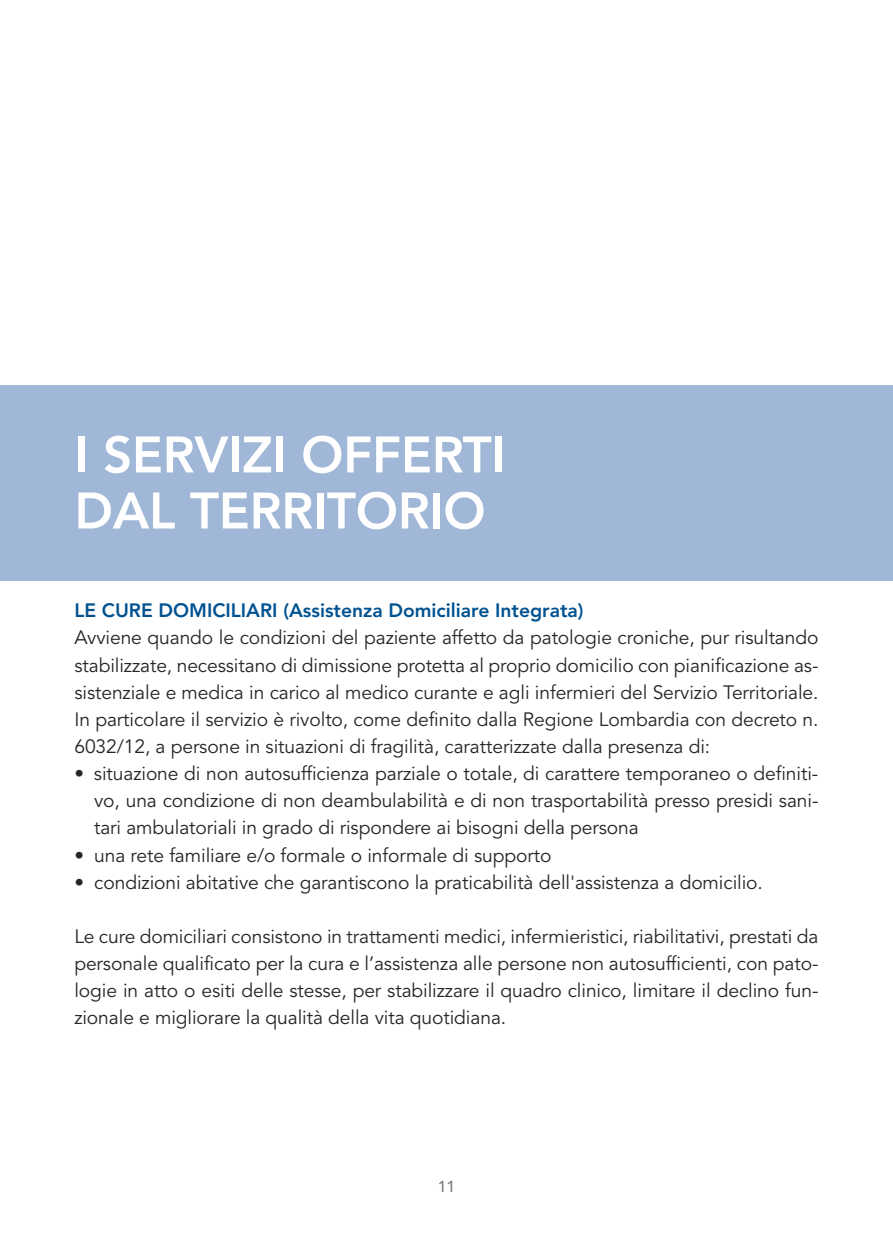
<style>
.page{position:relative;width:893px;height:1241px;background:#fff}
.page>*{position:absolute;margin:0;border:0;box-sizing:border-box;transform-origin:0 0}
.t1{font:800 50.75px/56px "Avenir";letter-spacing:-.005em;color:#fff}
.t2{font:19.25px/27.1px "Avenir";letter-spacing:-.005em;color:#272526;text-align:justify}
.t3{font:800 19.25px "Avenir";color:#005291}
.t4{font:500 15.75px "Avenir";color:#7d7c7d}
</style>
<div class="page">
<div style="left:0;top:385px;width:893px;height:196px;background:#a0b7d7"></div>
<h1 class="t1" style="left:74px;top:427px;width:433px">I SERVIZI OFFERTI<br>DAL TERRITORIO</h1>
<p class="t3" style="left:74px;top:595px;width:511px">LE CURE DOMICILIARI (Assistenza Domiciliare Integrata)</p>
<p class="t2" style="left:74px;top:624px;width:746px">Avviene quando le condizioni del paziente affetto da patologie croniche, pur risultando stabilizzate, necessitano di dimissione protetta al proprio domicilio con pianificazione as&shy;sistenziale e medica in carico al medico curante e agli infermieri del Servizio Territoriale.<br>In particolare il servizio è rivolto, come definito dalla Regione Lombardia con decreto n.<br>6032/12, a persone in situazioni di fragilità, caratterizzate dalla presenza di:</p>
<p class="t2" style="left:94px;top:760px;width:726px;text-indent:-20px">• situazione di non autosufficienza parziale o totale, di carattere temporaneo o definiti&shy;vo, una condizione di non deambulabilità e di non trasportabilità presso presidi sani&shy;tari ambulatoriali in grado di rispondere ai bisogni della persona</p>
<p class="t2" style="left:74px;top:841px;width:478px">• una rete familiare e/o formale o informale di supporto</p>
<p class="t2" style="left:74px;top:868px;width:690px">• condizioni abitative che garantiscono la praticabilità dell'assistenza a domicilio.</p>
<p class="t2" style="left:74px;top:923px;width:746px">Le cure domiciliari consistono in trattamenti medici, infermieristici, riabilitativi, prestati da personale qualificato per la cura e l’assistenza alle persone non autosufficienti, con pato&shy;logie in atto o esiti delle stesse, per stabilizzare il quadro clinico, limitare il declino fun&shy;zionale e migliorare la qualità della vita quotidiana.</p>
<p class="t4" style="left:438px;top:1172px;width:19px">11</p>
</div>
